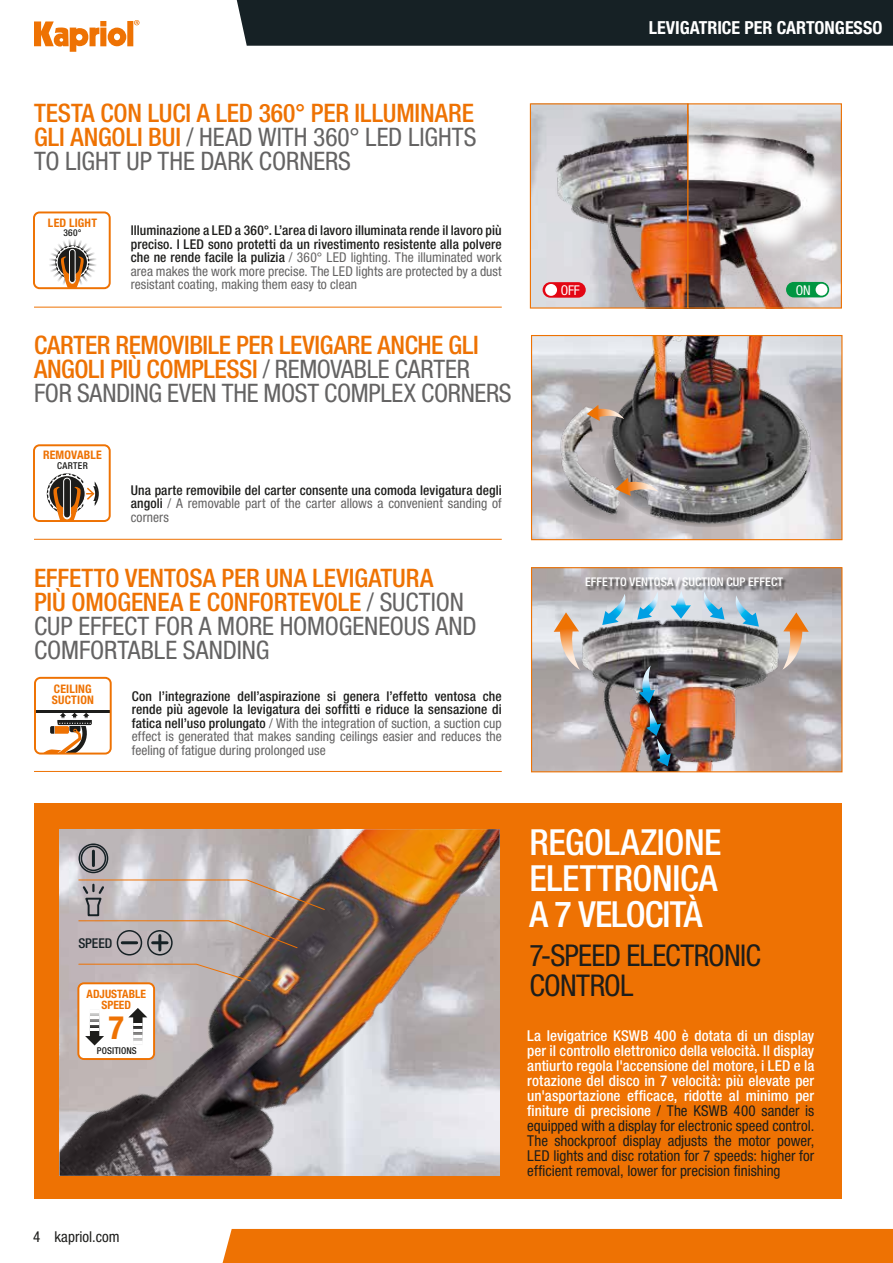
<style>
.page{position:relative;width:893px;height:1263px;background:#fff}
.page>*{position:absolute;margin:0;border:0;box-sizing:border-box;transform-origin:0 0}
.t1{font:500 condensed 36px/36px "Helvetica Neue LT Std";letter-spacing:-.01em;color:#fff;text-align:justify}
.t2{font:700 condensed 32.4px "Helvetica Neue LT Std";color:#ee7203}
.t3{font:condensed 30px/30px "Helvetica Neue LT Std";letter-spacing:-.025em;color:#1d1d1b}
.t4{font:500 condensed 25.5px/24px "Helvetica Neue LT Std";letter-spacing:-.01em;color:#ee7203;text-align:justify}
.t5{font:condensed 25.5px/24px "Helvetica Neue LT Std";letter-spacing:-.005em;color:#646363}
.t6{font:700 condensed 18px "Helvetica Neue LT Std";color:#fff}
.t7{font:500 condensed 15px/15px "Helvetica Neue LT Std";letter-spacing:.005em;color:#fff;text-align:justify}
.t8{font:condensed 15px "Helvetica Neue LT Std";color:#1d1d1b}
.t9{font:500 condensed 13.5px/13.5px "Helvetica Neue LT Std";letter-spacing:.01em;color:#1d1d1b;text-align:justify}
.t10{font:condensed 13.5px "Helvetica Neue LT Std";color:#fff}
.t11{font:500 condensed 13.5px "Helvetica Neue LT Std";letter-spacing:-.01em;color:#162125}
.t12{font:500 condensed 12px "Helvetica Neue LT Std";letter-spacing:.01em;color:#fff}
.t13{font:700 condensed 11.7px/10.8px "Helvetica Neue LT Std";letter-spacing:.015em;color:#ee7203}
.t14{font:700 condensed 11.55px/10.4px "Helvetica Neue LT Std";color:#ee7203;text-align:center}
.t15{font:500 condensed 9.45px "Helvetica Neue LT Std";letter-spacing:.015em;color:#1d1d1b}
.s1{font-weight:400;color:#646363}
.s2{font-weight:500;color:#ee7203}
.s3{font-weight:400;color:#1d1d1b}
</style>
<div class="page">
<div style="left:34px;top:804px;width:808px;height:395px;background:#ee7203"></div>
<img style="left:555px;top:601px;width:255px;height:169px">
<div style="left:531px;top:567px;width:311px;height:205px;border:1px solid #ee7203"></div>
<img style="left:533px;top:337px;width:307px;height:201px">
<img style="left:541px;top:337px;width:277px;height:201px">
<div style="left:531px;top:335px;width:311px;height:205px;border:1px solid #ee7203"></div>
<img style="left:60px;top:829px;width:440px;height:347px">
<img style="left:532px;top:105px;width:308px;height:202px">
<div style="left:687px;top:103px;width:155px;height:206px;border:1px solid #ee7203"></div>
<div style="left:530px;top:103px;width:158px;height:206px;border:1px solid #ee7203"></div>
<div style="left:543px;top:282px;width:43px;height:16px;background:#e30613;border-radius:8px"></div>
<div style="left:545px;top:284px;width:12px;height:12px;background:#fff;border-radius:50%"></div>
<div style="left:786px;top:282px;width:43px;height:15px;background:#009641;border-radius:8px"></div>
<div style="left:816px;top:284px;width:11px;height:12px;background:#fff;border-radius:50%"></div>
<svg style="left:34px;top:20px;width:105px;height:32px"></svg>
<svg style="left:549px;top:437px;width:110px;height:87px;background:#a39c9c"></svg>
<svg style="left:587px;top:405px;width:37px;height:16px"></svg>
<svg style="left:670px;top:591px;width:21px;height:28px"></svg>
<svg style="left:637px;top:592px;width:24px;height:28px"></svg>
<svg style="left:701px;top:592px;width:23px;height:28px"></svg>
<svg style="left:602px;top:594px;width:27px;height:31px"></svg>
<svg style="left:732px;top:595px;width:27px;height:32px"></svg>
<div style="left:587px;top:578px;width:200px;height:13px;background:#1d1d1b;opacity:.75"></div>
<svg style="left:782px;top:612px;width:27px;height:58px;background:#d1b29b"></svg>
<svg style="left:554px;top:612px;width:26px;height:58px;background:#dbbba2"></svg>
<img style="left:639px;top:665px;width:32px;height:101px">
<div style="left:236px;top:0;width:657px;height:46px;background:#162125"></div>
<div style="left:222px;top:1229px;width:671px;height:34px;background:#ee7203"></div>
<hr style="left:34px;top:307px;width:468px;height:1px;background:#ee7203">
<hr style="left:34px;top:539px;width:468px;height:1px;background:#ee7203">
<hr style="left:34px;top:771px;width:468px;height:1px;background:#ee7203">
<hr style="left:35px;top:709px;width:76px;height:3px;background:#1d1d1b">
<svg style="left:35px;top:713px;width:57px;height:40px"></svg>
<div style="left:34px;top:677px;width:78px;height:77px;border:2px solid #ee7203;border-radius:6px"></div>
<svg style="left:46px;top:473px;width:53px;height:46px"></svg>
<div style="left:33px;top:444px;width:78px;height:78px;border:2px solid #ee7203;border-radius:6px"></div>
<div style="left:78px;top:983px;width:76px;height:76px;background:#fff;border-radius:6px"></div>
<svg style="left:128px;top:1008px;width:19px;height:37px"></svg>
<svg style="left:85px;top:1013px;width:19px;height:32px"></svg>
<div style="left:77px;top:982px;width:78px;height:78px;border:2px solid #ee7203;border-radius:6px"></div>
<svg style="left:49px;top:239px;width:47px;height:47px"></svg>
<div style="left:69px;top:249px;width:6px;height:34px;background:#1d1d1b;border-radius:3px"></div>
<div style="left:69px;top:249px;width:6px;height:34px;border:1px solid #fff;border-radius:3px"></div>
<div style="left:33px;top:211px;width:78px;height:78px;border:2px solid #ee7203;border-radius:6px"></div>
<svg style="left:78px;top:963px;width:173px;height:19px;background:#bfafab"></svg>
<div style="left:147px;top:930px;width:26px;height:25px;border:2px solid #162125;border-radius:50%"></div>
<hr style="left:158px;top:935px;width:3px;height:15px;background:#162125">
<div style="left:117px;top:930px;width:25px;height:25px;border:2px solid #162125;border-radius:50%"></div>
<svg style="left:78px;top:879px;width:247px;height:70px;background:#aea4a2"></svg>
<div style="left:81px;top:846px;width:25px;height:25px;border:2px solid #162125;border-radius:50%"></div>
<hr style="left:92px;top:851px;width:3px;height:14px;background:#162125">
<div style="left:79px;top:843px;width:29px;height:30px;border:2px solid #162125;border-radius:50%"></div>
<h3 class="t4" style="left:34px;top:100px;width:444px">TESTA CON LUCI A LED 360° PER ILLUMINARE GLI ANGOLI BUI <span class="s1">/ HEAD WITH 360° LED LIGHTS TO LIGHT UP THE DARK CORNERS</span></h3>
<p class="t13" style="left:48px;top:217px;width:51px">LED LIGHT</p>
<p class="t15" style="left:63px;top:227px;width:20px">360°</p>
<p class="t9" style="left:131px;top:223px;width:373px">Illuminazione a LED a 360°. L’area di lavoro illuminata rende il lavoro più preciso. I LED sono protetti da un rivestimento resistente alla polvere che ne rende facile la pulizia <span class="s1">/ 360° LED lighting. The illuminated work area makes the work more precise. The LED lights are protected by a dust resistant coating, making them easy to clean</span></p>
<h3 class="t4" style="left:34px;top:332px;width:479px;text-align:left">CARTER REMOVIBILE PER LEVIGARE ANCHE GLI<br>ANGOLI PIÙ COMPLESSI <span class="s1">/ REMOVABLE CARTER<br>FOR SANDING EVEN THE MOST COMPLEX CORNERS</span></h3>
<p class="t13" style="left:43px;top:450px;width:60px">REMOVABLE</p>
<p class="t15" style="left:57px;top:460px;width:32px">CARTER</p>
<p class="t9" style="left:131px;top:483px;width:372px">Una parte removibile del carter consente una comoda levigatura degli angoli <span class="s1">/ A removable part of the carter allows a convenient sanding of corners</span></p>
<h3 class="t5" style="left:34px;top:565px;width:444px"><span class="s2">EFFETTO VENTOSA PER UNA LEVIGATURA<br>PIÙ OMOGENEA E CONFORTEVOLE</span> / SUCTION<br>CUP EFFECT FOR A MORE HOMOGENEOUS AND<br>COMFORTABLE SANDING</h3>
<p class="t13" style="left:52px;top:683px;width:44px">CEILING<br>SUCTION</p>
<p class="t9" style="left:132px;top:689px;width:371px">Con l’integrazione dell’aspirazione si genera l’effetto ventosa che rende più agevole la levigatura dei soffitti e riduce la sensazione di fatica nell’uso prolungato <span class="s1">/ With the integration of suction, a suction cup effect is generated that makes sanding ceilings easier and reduces the feeling of fatigue during prolonged use</span></p>
<h3 class="t6" style="left:649px;top:17px;width:235px">LEVIGATRICE PER CARTONGESSO</h3>
<p class="t10" style="left:561px;top:282px;width:20px">OFF</p>
<p class="t10" style="left:796px;top:282px;width:16px">ON</p>
<p class="t12" style="left:585px;top:575px;width:200px">EFFETTO VENTOSA / SUCTION CUP EFFECT</p>
<p class="t11" style="left:78px;top:935px;width:35px">SPEED</p>
<p class="t14" style="left:87px;top:989px;width:61px">ADJUSTABLE<br>SPEED</p>
<h2 class="t2" style="left:108px;top:1007px;width:17px">7</h2>
<p class="t15" style="left:97px;top:1045px;width:41px">POSITIONS</p>
<p class="t8" style="left:33px;top:1228px;width:88px">4 kapriol.com</p>
<h1 class="t1" style="left:529px;top:824px;width:194px">REGOLAZIONE ELETTRONICA A 7 VELOCITÀ</h1>
<h3 class="t3" style="left:529px;top:940px;width:233px">7-SPEED ELECTRONIC<br>CONTROL</h3>
<p class="t7" style="left:527px;top:1028px;width:289px">La levigatrice KSWB 400 è dotata di un display per il controllo elettronico della velocità. Il display antiurto regola l'accensione del motore, i LED e la rotazione del disco in 7 velocità: più elevate per un'asportazione efficace, ridotte al minimo per finiture di precisione <span class="s3">/ The KSWB 400 sander is equipped with a display for electronic speed control.<br>The shockproof display adjusts the motor power, LED lights and disc rotation for 7 speeds: higher for efficient removal, lower for precision finishing</span></p>
</div>
